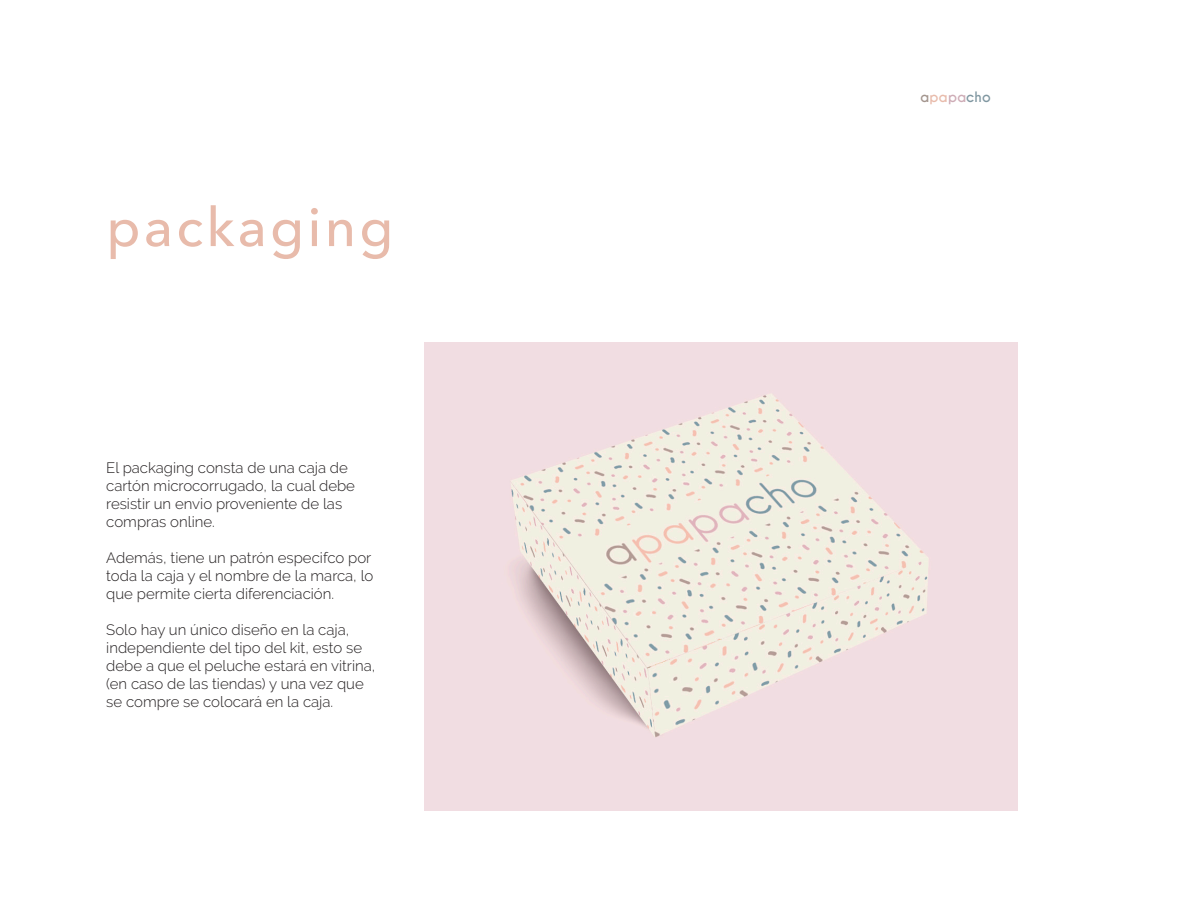
<style>
.page{position:relative;width:1188px;height:918px;background:#fff}
.page>*{position:absolute;margin:0;border:0;box-sizing:border-box;transform-origin:0 0}
.TITULOS{font:500 54px "Avenir Next";letter-spacing:.06em;color:#e8bbab}
.CUERPO{font:300 15px/18px "Raleway";color:#231f20}
.t1{font:700 13.5px "Caviar Dreams";color:#8097a1}
.s1{color:#a3958e}
.s2{color:#e8bbab}
.s3{color:#ceacb6}
</style>
<div class="page">
<img style="left:424px;top:342px;width:594px;height:468px">
<p class="TITULOS" style="left:106px;top:181px;width:289px">packaging</p>
<p class="CUERPO" style="left:106px;top:459px;width:250px">El packaging consta de una caja de cartón microcorrugado, la cual debe resistir un envio proveniente de las compras online.</p>
<p class="CUERPO" style="left:106px;top:549px;width:269px">Además, tiene un patrón especifco por toda la caja y el nombre de la marca, lo que permite cierta diferenciación.</p>
<p class="CUERPO" style="left:106px;top:621px;width:271px">Solo hay un único diseño en la caja, independiente del tipo del kit, esto se debe a que el peluche estará en vitrina, (en caso de las tiendas) y una vez que se compre se colocará en la caja.</p>
<p class="t1" style="left:920px;top:89px;width:72px"><span class="s1">a</span><span class="s2">pa</span><span class="s3">pa</span>cho</p>
</div>
